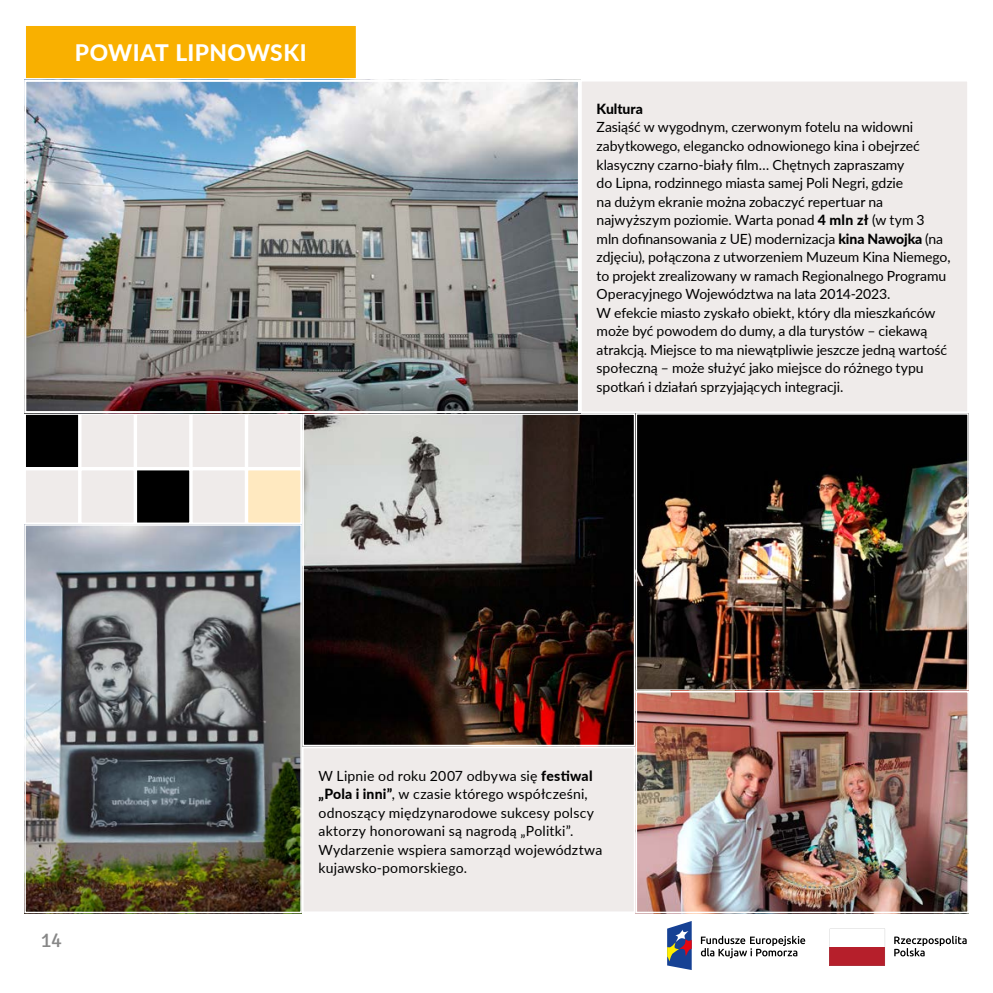
<style>
.page{position:relative;width:993px;height:993px;background:#fff}
.page>*{position:absolute;margin:0;border:0;box-sizing:border-box;transform-origin:0 0}
.t1{font:800 22.75px "Lato";letter-spacing:.02em;color:#fff}
.t2{font:20.65px "Signika";color:#878787}
.t3{font:14px/18.6px "Lato";letter-spacing:-.005em;color:#000}
.t4{font:14px/18.6px "Lato";letter-spacing:.015em;color:#000}
.t5{font:800 14px "Lato";letter-spacing:-.005em;color:#000}
.s1{font-weight:800}
</style>
<div class="page">
<div style="left:25px;top:414px;width:54px;height:53px;background:#000"></div>
<div style="left:24px;top:413px;width:56px;height:55px;border:2px solid #fff"></div>
<div style="left:246px;top:413px;width:56px;height:55px;background:#efebea;border:2px solid #fff"></div>
<div style="left:135px;top:413px;width:56px;height:55px;background:#efebea;border:2px solid #fff"></div>
<div style="left:80px;top:413px;width:55px;height:55px;background:#efebea;border:2px solid #fff"></div>
<div style="left:191px;top:413px;width:55px;height:55px;background:#efebea;border:2px solid #fff"></div>
<div style="left:24px;top:468px;width:56px;height:56px;background:#efebea;border:2px solid #fff"></div>
<div style="left:24px;top:912px;width:56px;height:56px;background:#fff;border:2px solid #fff"></div>
<div style="left:690px;top:912px;width:56px;height:56px;background:#fff;border:2px solid #fff"></div>
<div style="left:136px;top:469px;width:54px;height:54px;background:#000"></div>
<div style="left:135px;top:468px;width:56px;height:56px;border:2px solid #fff"></div>
<div style="left:801px;top:912px;width:56px;height:56px;background:#fff;border:2px solid #fff"></div>
<div style="left:80px;top:468px;width:55px;height:56px;background:#efebea;border:2px solid #fff"></div>
<div style="left:746px;top:912px;width:55px;height:56px;background:#fff;border:2px solid #fff"></div>
<div style="left:191px;top:468px;width:55px;height:56px;background:#efebea;border:2px solid #fff"></div>
<div style="left:635px;top:912px;width:55px;height:56px;background:#fff;border:2px solid #fff"></div>
<div style="left:857px;top:912px;width:55px;height:56px;background:#fff;border:2px solid #fff"></div>
<div style="left:912px;top:912px;width:56px;height:56px;background:#fff;border:2px solid #fff"></div>
<div style="left:24px;top:912px;width:56px;height:56px;border:2px solid #fff;border-radius:12px"></div>
<div style="left:246px;top:468px;width:56px;height:56px;background:#ffe9c0;border:2px solid #fff"></div>
<svg style="left:654px;top:918px;width:314px;height:52px"></svg>
<div style="left:24px;top:24px;width:333px;height:56px;background:#f9b000;border:2px solid #fff"></div>
<img style="left:305px;top:416px;width:327px;height:327px">
<div style="left:302px;top:413px;width:333px;height:333px;border:2px solid #fff"></div>
<img style="left:638px;top:416px;width:327px;height:271px">
<div style="left:635px;top:413px;width:333px;height:277px;border:2px solid #fff"></div>
<img style="left:638px;top:693px;width:327px;height:216px">
<div style="left:635px;top:690px;width:333px;height:222px;border:2px solid #fff"></div>
<img style="left:27px;top:83px;width:550px;height:327px">
<div style="left:24px;top:80px;width:556px;height:333px;border:2px solid #fff"></div>
<img style="left:26px;top:526px;width:274px;height:384px">
<div style="left:24px;top:524px;width:278px;height:388px;border:1px solid #fff"></div>
<div style="left:580px;top:81px;width:387px;height:331px;background:#efebea"></div>
<div style="left:580px;top:80px;width:388px;height:333px;border:2px solid #fff"></div>
<div style="left:302px;top:747px;width:332px;height:165px;background:#efebea"></div>
<div style="left:302px;top:746px;width:333px;height:166px;border:2px solid #fff"></div>
<h1 class="t1" style="left:75px;top:36px;width:233px">POWIAT LIPNOWSKI</h1>
<p class="t5" style="left:596px;top:98px;width:48px">Kultura</p>
<p class="t3" style="left:596px;top:117px;width:355px">Zasiąść w wygodnym, czerwonym fotelu na widowni zabytkowego, elegancko odnowionego kina i obejrzeć klasyczny czarno-biały film… Chętnych zapraszamy<br>do Lipna, rodzinnego miasta samej Poli Negri, gdzie<br>na dużym ekranie można zobaczyć repertuar na najwyższym poziomie. Warta ponad <span class="s1">4 mln zł</span> (w tym 3 mln dofinansowania z UE) modernizacja <span class="s1">kina Nawojka</span> (na zdjęciu), połączona z utworzeniem Muzeum Kina Niemego, to projekt zrealizowany w ramach Regionalnego Programu Operacyjnego Województwa na lata 2014-2023.<br>W efekcie miasto zyskało obiekt, który dla mieszkańców może być powodem do dumy, a dla turystów – ciekawą atrakcją. Miejsce to ma niewątpliwie jeszcze jedną wartość społeczną – może służyć jako miejsce do różnego typu spotkań i działań sprzyjających integracji.</p>
<h2 class="t2" style="left:41px;top:928px;width:23px">14</h2>
<p class="t4" style="left:318px;top:765px;width:285px">W Lipnie od roku 2007 odbywa się <span class="s1">festiwal „Pola i inni”</span>, w czasie którego współcześni, odnoszący międzynarodowe sukcesy polscy aktorzy honorowani są nagrodą „Politki”.<br>Wydarzenie wspiera samorząd województwa kujawsko-pomorskiego.</p>
</div>
